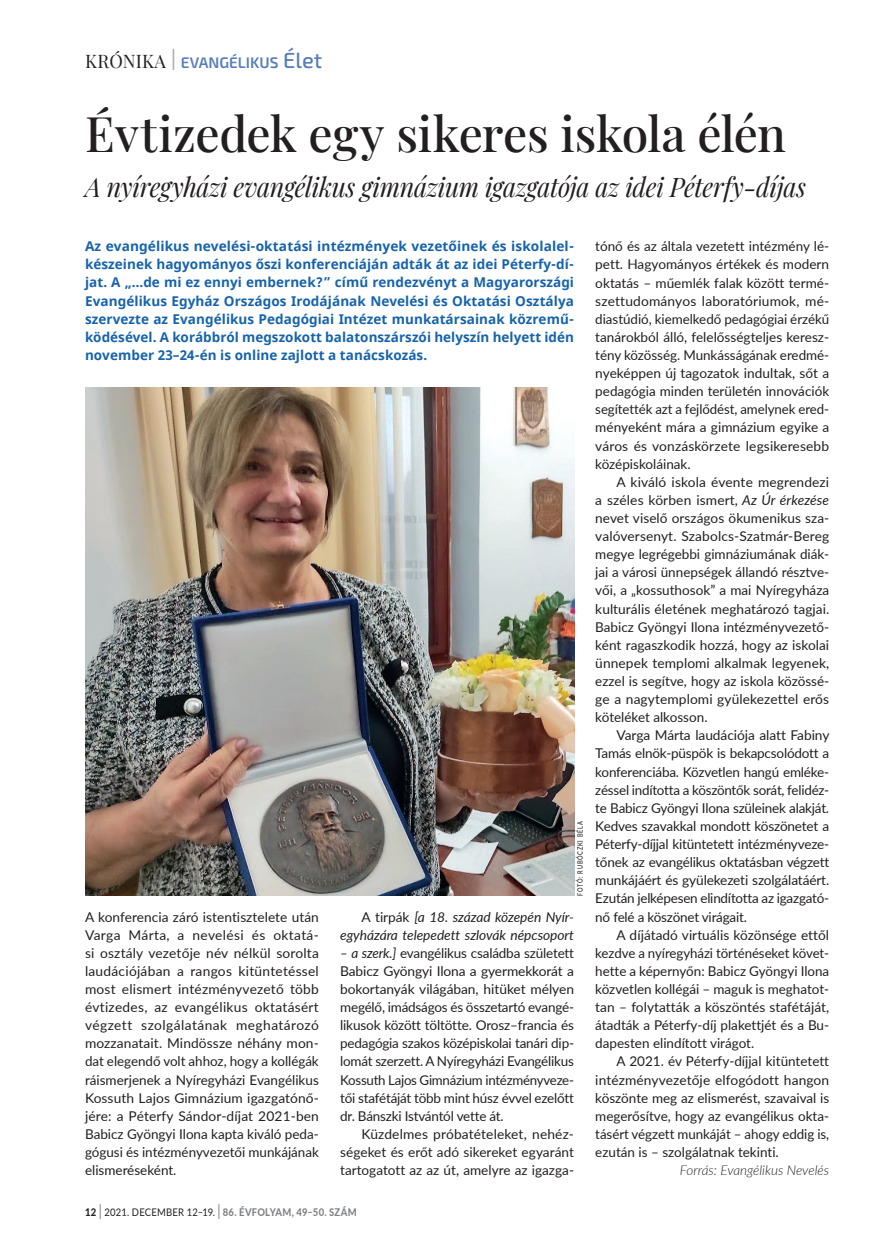
<style>
.page{position:relative;width:893px;height:1255px;background:#fff}
.page>*{position:absolute;margin:0;border:0;box-sizing:border-box;transform-origin:0 0}
.t1{font:500 48px "Playfair Display";letter-spacing:-.01em;color:#231f20}
.t2{font:italic 27px "Playfair Display";letter-spacing:-.015em;color:#231f20;scale:.93 1}
.t3{font:600 15.3px "Exo 2";color:#577dbb}
.t4{font:13.5px/18.1px "Lato";color:#231f20;text-align:justify}
.t5{font:700 13.5px/18.1px "Noto Sans";letter-spacing:.005em;color:#1663ac;text-align:justify}
.t6{font:italic 13.5px/18.1px "Lato";letter-spacing:-.005em;color:#231f20;text-align:right}
.t7{font:italic 300 13.5px "Lato";color:#231f20}
.t8{font:800 10.5px "Lato";letter-spacing:.03em;color:#808285;scale:.9 1}
.t9{font:500 7.5px "Lato";letter-spacing:.13em;color:#231f20;scale:.75 1}
.s1{font-family:"Playfair Display";font-weight:400;font-size:18.15px;color:#231f20}
.s2{font-weight:300;font-size:30.6px;color:#a8a9ad}
.s3{font-weight:500;font-size:21.9px}
.s4{font-style:italic}
.s5{font-style:normal}
.s6{color:#231f20}
.s7{font-weight:300;font-size:21px;color:#231f20}
.s8{font-weight:400;color:#231f20}
</style>
<div class="page">
<img style="left:85px;top:388px;width:489px;height:507px">
<p class="t3" style="left:85px;top:53px;width:239px"><span class="s1">KRÓNIKA</span> <span class="s2">I</span> EVANGÉLIKUS <span class="s3">Élet</span></p>
<h1 class="t1" style="left:85px;top:96px;width:702px">Évtizedek egy sikeres iskola élén</h1>
<h2 class="t2" style="left:85px;top:166px;width:777px">A nyíregyházi evangélikus gimnázium igazgatója az idei Péterfy-díjas</h2>
<p class="t5" style="left:85px;top:238px;width:491px">Az evangélikus nevelési-oktatási intézmények vezetőinek és iskolalel&shy;készeinek hagyományos őszi konferenciáján adták át az idei Péterfy-dí&shy;jat. A „…de mi ez ennyi embernek?” című rendezvényt a Magyarországi Evangélikus Egyház Országos Irodájának Nevelési és Oktatási Osztálya szervezte az Evangélikus Pedagógiai Intézet munkatársainak közremű&shy;ködésével. A korábbról megszokott balatonszárszói helyszín helyett idén november 23–24-én is online zajlott a tanácskozás.</p>
<p class="t4" style="left:595px;top:237px;width:235px">tónő és az általa vezetett intézmény lé&shy;pett. Hagyományos értékek és modern oktatás – műemlék falak között termé&shy;szettudományos laboratóriumok, mé&shy;diastúdió, kiemelkedő pedagógiai érzékű tanárokból álló, felelősségteljes keresz&shy;tény közösség. Munkásságának eredmé&shy;nyeképpen új tagozatok indultak, sőt a pedagógia minden területén innovációk segítették azt a fejlődést, amelynek ered&shy;ményeként mára a gimnázium egyike a város és vonzáskörzete legsikeresebb középiskoláinak.</p>
<p class="t4" style="left:595px;top:472px;width:235px;text-indent:21px">A kiváló iskola évente megrendezi a széles körben ismert, <span class="s4">Az Úr érkezése </span>nevet viselő országos ökumenikus sza&shy;valóversenyt. Szabolcs-Szatmár-Bereg megye legrégebbi gimnáziumának diák&shy;jai a városi ünnepségek állandó résztve&shy;vői, a „kossuthosok” a mai Nyíregyháza kulturális életének meghatározó tagjai.<br>Babicz Gyöngyi Ilona intézményvezető&shy;ként ragaszkodik hozzá, hogy az iskolai ünnepek templomi alkalmak legyenek, ezzel is segítve, hogy az iskola közössé&shy;ge a nagytemplomi gyülekezettel erős köteléket alkosson.</p>
<p class="t4" style="left:595px;top:725px;width:236px;text-indent:21px">Varga Márta laudációja alatt Fabiny Tamás elnök-püspök is bekapcsolódott a konferenciába. Közvetlen hangú emléke&shy;zéssel indította a köszöntők sorát, felidéz&shy;te Babicz Gyöngyi Ilona szüleinek alakját.<br>Kedves szavakkal mondott köszönetet a Péterfy-díjjal kitüntetett intézményveze&shy;tőnek az evangélikus oktatásban végzett munkájáért és gyülekezeti szolgálatáért.<br>Ezután jelképesen elindította az igazgató&shy;nő felé a köszönet virágait.</p>
<p class="t4" style="left:595px;top:925px;width:235px;text-indent:21px">A díjátadó virtuális közönsége ettől kezdve a nyíregyházi történéseket követ&shy;hette a képernyőn: Babicz Gyöngyi Ilona közvetlen kollégái – maguk is meghatot&shy;tan – folytatták a köszöntés stafétáját, átadták a Péterfy-díj plakettjét és a Bu&shy;dapesten elindított virágot.</p>
<p class="t4" style="left:595px;top:1051px;width:235px;text-indent:21px">A 2021. év Péterfy-díjjal kitüntetett intézményvezetője elfogódott hangon köszönte meg az elismerést, szavaival is megerősítve, hogy az evangélikus okta&shy;tásért végzett munkáját – ahogy eddig is, ezután is – szolgálatnak tekinti.</p>
<p class="t7" style="left:680px;top:1160px;width:151px">Forrás: Evangélikus Nevelés</p>
<p class="t9" style="left:574px;top:895px;width:101px;rotate:-90deg">FOTÓ: RUBÓCZKI BÉLA</p>
<p class="t4" style="left:85px;top:906px;width:235px">A konferencia záró istentisztelete után Varga Márta, a nevelési és oktatá&shy;si osztály vezetője név nélkül sorolta laudációjában a rangos kitüntetéssel most elismert intézményvezető több évtizedes, az evangélikus oktatásért végzett szolgálatának meghatározó mozzanatait. Mindössze néhány mon&shy;dat elegendő volt ahhoz, hogy a kollégák ráismerjenek a Nyíregyházi Evangélikus Kossuth Lajos Gimnázium igazgatónő&shy;jére: a Péterfy Sándor-díjat 2021-ben Babicz Gyöngyi Ilona kapta kiváló peda&shy;gógusi és intézményvezetői munkájának elismeréseként.</p>
<p class="t6" style="left:340px;top:906px;width:235px"><span class="s5">A tirpák</span> [a 18. század közepén Nyír&shy;egyházára telepedett szlovák népcsoport</p>
<p class="t4" style="left:340px;top:943px;width:235px"><span class="s4">– a szerk.]</span> evangélikus családba született Babicz Gyöngyi Ilona a gyermekkorát a bokortanyák világában, hitüket mélyen megélő, imádságos és összetartó evangé&shy;likusok között töltötte. Orosz–francia és pedagógia szakos középiskolai tanári dip&shy;lomát szerzett. A Nyíregyházi Evangélikus Kossuth Lajos Gimnázium intézményveze&shy;tői stafétáját több mint húsz évvel ezelőtt dr. Bánszki Istvántól vette át.</p>
<p class="t4" style="left:340px;top:1124px;width:235px;text-indent:21px">Küzdelmes próbatételeket, nehéz&shy;ségeket és erőt adó sikereket egyaránt tartogatott az az út, amelyre az igazga-</p>
<p class="t8" style="left:85px;top:1203px;width:303px"><span class="s6">12</span> <span class="s7">I</span> <span class="s8">2021. DECEMBER 12–19.</span> <span class="s7">I</span> 86. ÉVFOLYAM, 49–50. SZÁM</p>
</div>
